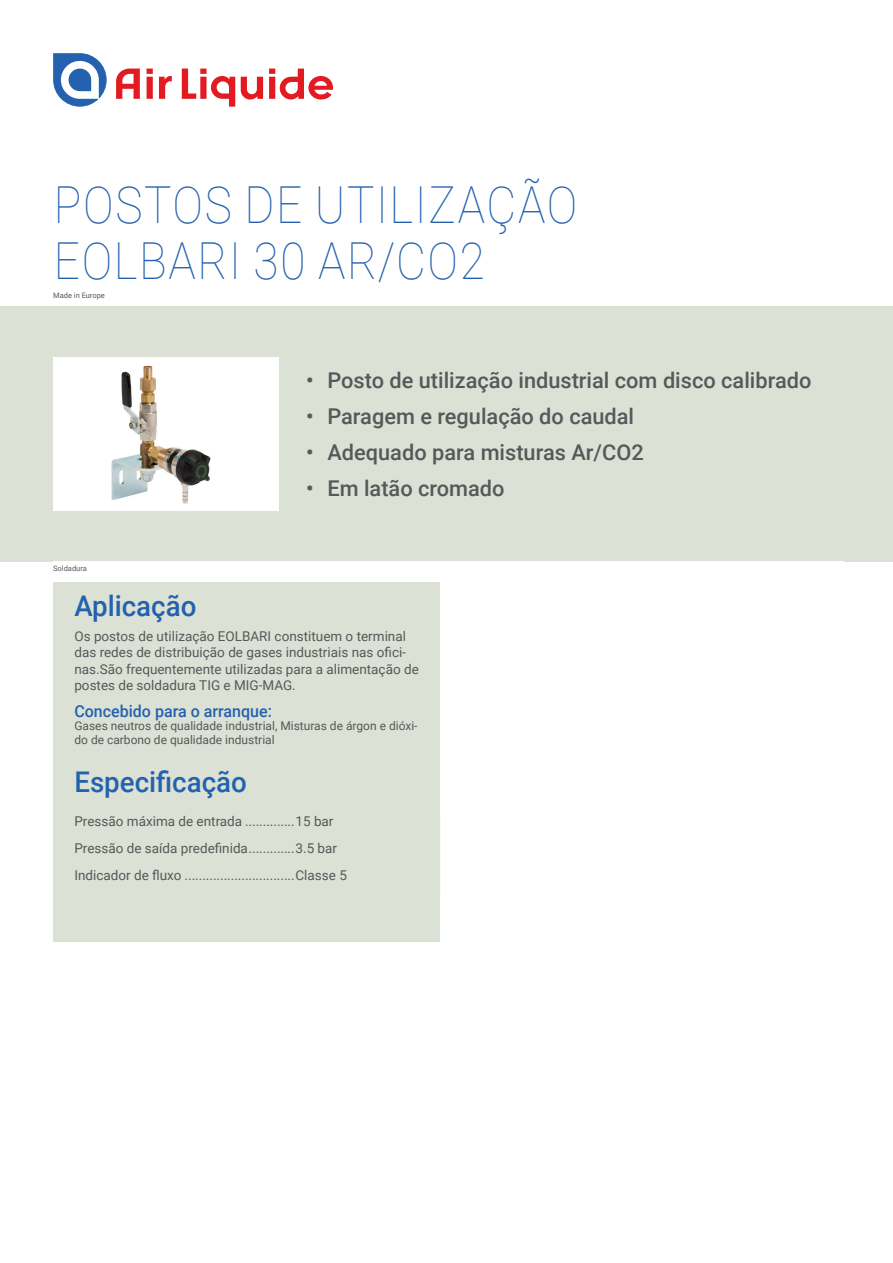
<style>
.page{position:relative;width:893px;height:1263px;background:#fff}
.page>*{position:absolute;margin:0;border:0;box-sizing:border-box;transform-origin:0 0}
.Titre_de_la_fiche{font:100 51px/55.5px "Roboto";letter-spacing:.035em;color:#2362af;scale:.9 1}
.Sous_titre_bleu_Fond{font:500 28.5px "Roboto";color:#2362af}
.t1{font:500 21.75px "Roboto";color:#57585a}
.Sous_titre_niv2_bleu{font:500 16.5px "Roboto";color:#2362af}
.Texte_descriptif_Noi{font:13.5px/16.5px "Roboto";color:#57585a}
.Texte_à_gauche_table{font:13.5px "Roboto";color:#57585a}
.Texte_descriptif_Noi-2{font:12px/13.5px "Roboto";color:#57585a}
.Equipe_Segmentation{font:7.5px "Roboto";color:#57585a}
</style>
<div class="page">
<svg style="left:53px;top:53px;width:54px;height:54px"></svg>
<svg style="left:159px;top:76px;width:13px;height:23px"></svg>
<svg style="left:147px;top:69px;width:6px;height:30px"></svg>
<svg style="left:116px;top:69px;width:24px;height:30px"></svg>
<svg style="left:241px;top:77px;width:22px;height:23px"></svg>
<svg style="left:182px;top:69px;width:53px;height:38px"></svg>
<svg style="left:269px;top:69px;width:64px;height:31px"></svg>
<div style="left:0;top:306px;width:893px;height:255px;background:#dbe1d4"></div>
<div style="left:53px;top:581px;width:387px;height:63px;background:#dbe1d4"></div>
<div style="left:53px;top:613px;width:387px;height:102px;background:#dbe1d4"></div>
<div style="left:53px;top:704px;width:387px;height:64px;background:#dbe1d4"></div>
<div style="left:53px;top:758px;width:387px;height:63px;background:#dbe1d4"></div>
<div style="left:53px;top:878px;width:387px;height:48px;background:#dbe1d4"></div>
<div style="left:53px;top:901px;width:387px;height:51px;background:#dbe1d4"></div>
<div style="left:53px;top:942px;width:387px;height:67px;background:#fff"></div>
<svg style="left:53px;top:829px;width:387px;height:28px"></svg>
<div style="left:53px;top:803px;width:243px;height:26px;background:#dbe1d4"></div>
<div style="left:296px;top:803px;width:144px;height:26px;background:#dbe1d4"></div>
<div style="left:53px;top:830px;width:243px;height:26px;background:#dbe1d4"></div>
<div style="left:296px;top:830px;width:144px;height:26px;background:#dbe1d4"></div>
<div style="left:53px;top:857px;width:243px;height:26px;background:#dbe1d4"></div>
<div style="left:296px;top:857px;width:144px;height:26px;background:#dbe1d4"></div>
<img style="left:53px;top:357px;width:226px;height:153px">
<p class="Titre_de_la_fiche" style="left:54px;top:175px;width:583px">POSTOS DE UTILIZAÇÃO<br>EOLBARI 30 AR/CO2</p>
<p class="Equipe_Segmentation" style="left:53px;top:290px;width:53px">Made in Europe</p>
<p class="Equipe_Segmentation" style="left:53px;top:563px;width:35px">Soldadura</p>
<p class="t1" style="left:306px;top:365px;width:507px">• Posto de utilização industrial com disco calibrado</p>
<p class="t1" style="left:306px;top:401px;width:330px">• Paragem e regulação do caudal</p>
<p class="t1" style="left:306px;top:437px;width:339px">• Adequado para misturas Ar/CO2</p>
<p class="t1" style="left:306px;top:473px;width:200px">• Em latão cromado</p>
<p class="Sous_titre_bleu_Fond" style="left:74px;top:585px;width:123px">Aplicação</p>
<p class="Texte_descriptif_Noi" style="left:74px;top:627px;width:346px">Os postos de utilização EOLBARI constituem o terminal das redes de distribuição de gases industriais nas ofici&shy;nas.São frequentemente utilizadas para a alimentação de postes de soldadura TIG e MIG-MAG.</p>
<p class="Sous_titre_niv2_bleu" style="left:74px;top:699px;width:199px">Concebido para o arranque:</p>
<p class="Texte_descriptif_Noi-2" style="left:74px;top:719px;width:345px">Gases neutros de qualidade industrial, Misturas de árgon e dióxi&shy;do de carbono de qualidade industrial</p>
<p class="Sous_titre_bleu_Fond" style="left:74px;top:762px;width:174px">Especificação</p>
<p class="Texte_à_gauche_table" style="left:74px;top:811px;width:261px">Pressão máxima de entrada ..............15 bar</p>
<p class="Texte_à_gauche_table" style="left:74px;top:838px;width:264px">Pressão de saída predefinida.............3.5 bar</p>
<p class="Texte_à_gauche_table" style="left:74px;top:865px;width:274px">Indicador de fluxo ...............................Classe 5</p>
</div>
